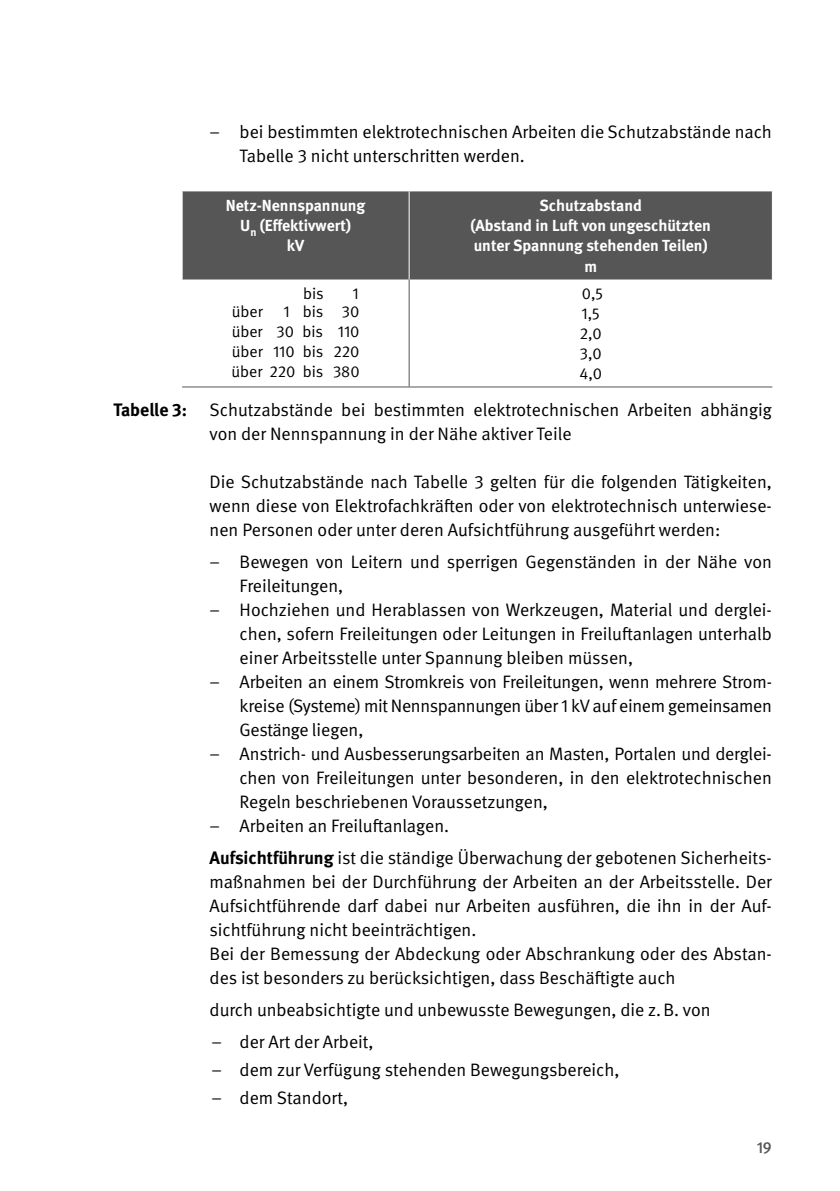
<style>
.page{position:relative;width:840px;height:1191px;background:#fff}
.page>*{position:absolute;margin:0;border:0;box-sizing:border-box;transform-origin:0 0}
.Fließtext_eingerückt{font:18px/24px "DGUV Meta";color:#000;text-align:justify}
.Tabellentext_Kopf{font:700 16px "DGUV Meta";color:#fff}
.Tabellentext{font:16px "DGUV Meta";color:#000}
.t1{font:500 16px "DGUV Meta";color:#565656}
.s1{font-weight:700}
</style>
<div class="page">
<div style="left:182px;top:191px;width:589px;height:88px;background:#565656"></div>
<hr style="left:408px;top:191px;width:1px;height:88px;background:#fff">
<hr style="left:408px;top:279px;width:1px;height:107px;background:#565656">
<hr style="left:182px;top:386px;width:227px;height:1px;background:#565656">
<hr style="left:409px;top:386px;width:363px;height:1px;background:#565656">
<p class="Fließtext_eingerückt" style="left:239px;top:121px;width:533px;text-indent:-30px">– bei bestimmten elektrotechnischen Arbeiten die Schutzabstände nach<br>Tabelle 3 nicht unterschritten werden.</p>
<p class="Tabellentext_Kopf" style="left:226px;top:196px;width:141px">Netz-Nennspannung</p>
<p class="Tabellentext_Kopf" style="left:240px;top:216px;width:112px">U<sub>n</sub> (Effektivwert)</p>
<p class="Tabellentext_Kopf" style="left:287px;top:236px;width:19px">kV</p>
<p class="Tabellentext" style="left:303px;top:284px;width:22px">bis</p>
<p class="Tabellentext" style="left:352px;top:284px;width:8px">1</p>
<p class="Tabellentext" style="left:232px;top:302px;width:32px">über</p>
<p class="Tabellentext" style="left:283px;top:302px;width:77px">1 bis 30</p>
<p class="Tabellentext" style="left:232px;top:322px;width:129px">über 30 bis 110</p>
<p class="Tabellentext" style="left:232px;top:342px;width:129px">über 110 bis 220</p>
<p class="Tabellentext" style="left:231px;top:362px;width:129px">über 220 bis 380</p>
<p class="Tabellentext_Kopf" style="left:539px;top:196px;width:104px">Schutzabstand</p>
<p class="Tabellentext_Kopf" style="left:470px;top:216px;width:242px">(Abstand in Luft von ungeschützten</p>
<p class="Tabellentext_Kopf" style="left:473px;top:236px;width:235px">unter Spannung stehenden Teilen)</p>
<p class="Tabellentext_Kopf" style="left:584px;top:256px;width:14px">m</p>
<p class="Tabellentext" style="left:581px;top:284px;width:23px">0,5</p>
<p class="Tabellentext" style="left:581px;top:304px;width:20px">1,5</p>
<p class="Tabellentext" style="left:579px;top:324px;width:24px">2,0</p>
<p class="Tabellentext" style="left:579px;top:344px;width:23px">3,0</p>
<p class="Tabellentext" style="left:579px;top:364px;width:24px">4,0</p>
<p class="Fließtext_eingerückt" style="left:209px;top:398px;width:563px;text-indent:-96px"><span class="s1">Tabelle 3:</span> Schutzabstände bei bestimmten elektrotechnischen Arbeiten abhängig von der Nennspannung in der Nähe aktiver Teile</p>
<p class="Fließtext_eingerückt" style="left:209px;top:470px;width:563px">Die Schutzabstände nach Tabelle 3 gelten für die folgenden Tätigkeiten, wenn diese von Elektrofachkräften oder von elektrotechnisch unterwiese&shy;nen Personen oder unter deren Aufsichtführung ausgeführt werden:</p>
<p class="Fließtext_eingerückt" style="left:239px;top:550px;width:533px;text-indent:-30px">– Bewegen von Leitern und sperrigen Gegenständen in der Nähe von<br>Freileitungen,</p>
<p class="Fließtext_eingerückt" style="left:239px;top:598px;width:533px;text-indent:-30px">– Hochziehen und Herablassen von Werkzeugen, Material und derglei&shy;chen, sofern Freileitungen oder Leitungen in Freiluftanlagen unterhalb einer Arbeitsstelle unter Spannung bleiben müssen,</p>
<p class="Fließtext_eingerückt" style="left:239px;top:670px;width:533px;text-indent:-30px">– Arbeiten an einem Stromkreis von Freileitungen, wenn mehrere Strom&shy;kreise (Systeme) mit Nennspannungen über 1 kV auf einem gemeinsamen Gestänge liegen,</p>
<p class="Fließtext_eingerückt" style="left:239px;top:742px;width:533px;text-indent:-30px">– Anstrich- und Ausbesserungsarbeiten an Masten, Portalen und derglei&shy;chen von Freileitungen unter besonderen, in den elektrotechnischen Regeln beschriebenen Voraussetzungen,</p>
<p class="Fließtext_eingerückt" style="left:209px;top:814px;width:241px">– Arbeiten an Freiluftanlagen.</p>
<p class="Fließtext_eingerückt" style="left:209px;top:846px;width:563px"><span class="s1">Aufsichtführung</span> ist die ständige Überwachung der gebotenen Sicherheits&shy;maßnahmen bei der Durchführung der Arbeiten an der Arbeitsstelle. Der Aufsichtführende darf dabei nur Arbeiten ausführen, die ihn in der Auf&shy;sichtführung nicht beeinträchtigen.</p>
<p class="Fließtext_eingerückt" style="left:209px;top:942px;width:563px">Bei der Bemessung der Abdeckung oder Abschrankung oder des Abstan&shy;des ist besonders zu berücksichtigen, dass Beschäftigte auch</p>
<p class="Fließtext_eingerückt" style="left:209px;top:998px;width:502px">durch unbeabsichtigte und unbewusste Bewegungen, die z.B. von</p>
<p class="Fließtext_eingerückt" style="left:211px;top:1030px;width:163px">– der Art der Arbeit,</p>
<p class="Fließtext_eingerückt" style="left:211px;top:1058px;width:409px">– dem zur Verfügung stehenden Bewegungsbereich,</p>
<p class="Fließtext_eingerückt" style="left:211px;top:1086px;width:138px">– dem Standort,</p>
<p class="t1" style="left:756px;top:1137px;width:17px">19</p>
</div>
